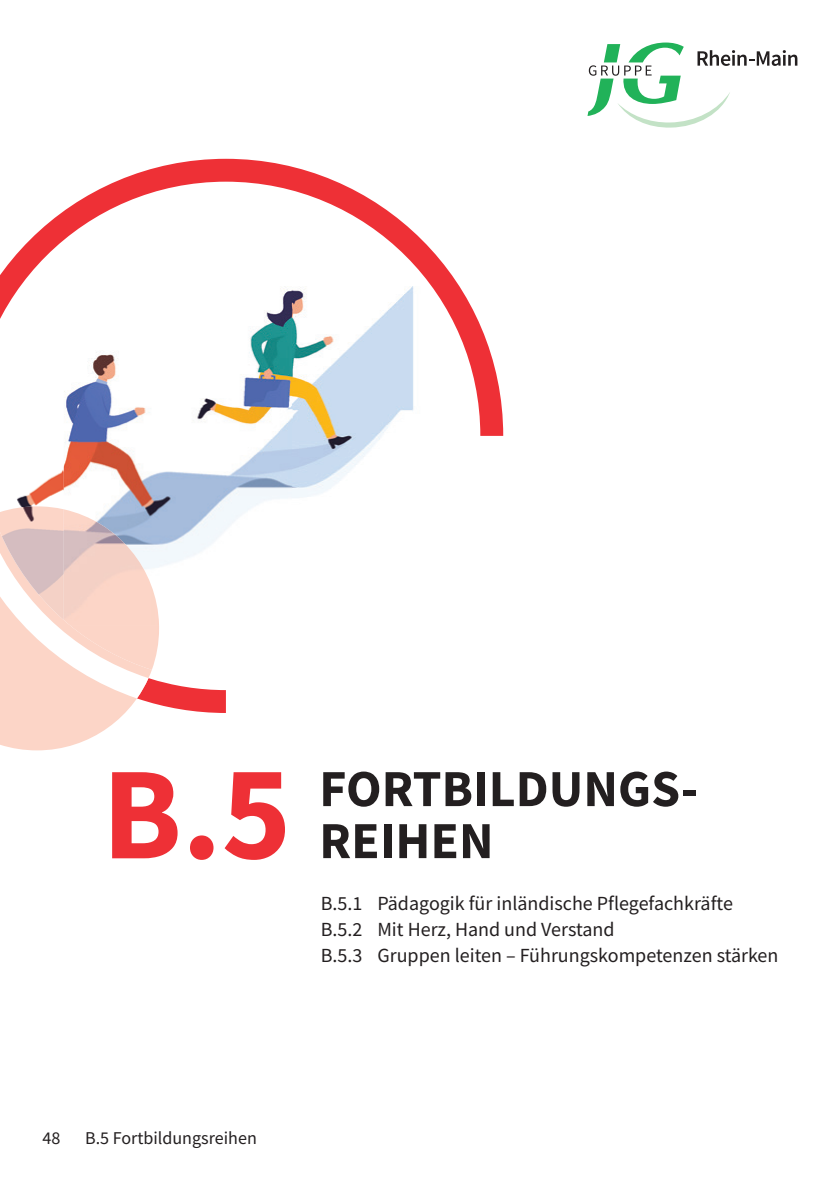
<style>
.page{position:relative;width:840px;height:1191px;background:#fff}
.page>*{position:absolute;margin:0;border:0;box-sizing:border-box;transform-origin:0 0}
.t1{font:700 132px "Source Sans Pro";color:#ee3036}
.t2{font:700 52px "Source Sans Pro";color:#231f20}
.t3{font:20px/26px "Source Sans Pro";color:#231f20}
.t4{font:18px "Source Sans Pro";color:#231f20}
</style>
<div class="page">
<svg style="left:587px;top:43px;width:210px;height:85px"></svg>
<svg style="left:0;top:159px;width:503px;height:554px"></svg>
<svg style="left:0;top:518px;width:152px;height:232px"></svg>
<h1 class="t1" style="left:102px;top:725px;width:191px">B.5</h1>
<h2 class="t2" style="left:319px;top:753px;width:380px">FORTBILDUNGS-</h2>
<h2 class="t2" style="left:319px;top:805px;width:176px">REIHEN</h2>
<p class="t3" style="left:320px;top:890px;width:459px">B.5.1 Pädagogik für inländische Pflegefachkräfte<br>B.5.2 Mit Herz, Hand und Verstand<br>B.5.3 Gruppen leiten – Führungskompetenzen stärken</p>
<p class="t4" style="left:43px;top:1127px;width:19px">48</p>
<p class="t4" style="left:85px;top:1127px;width:173px">B.5 Fortbildungsreihen</p>
</div>
